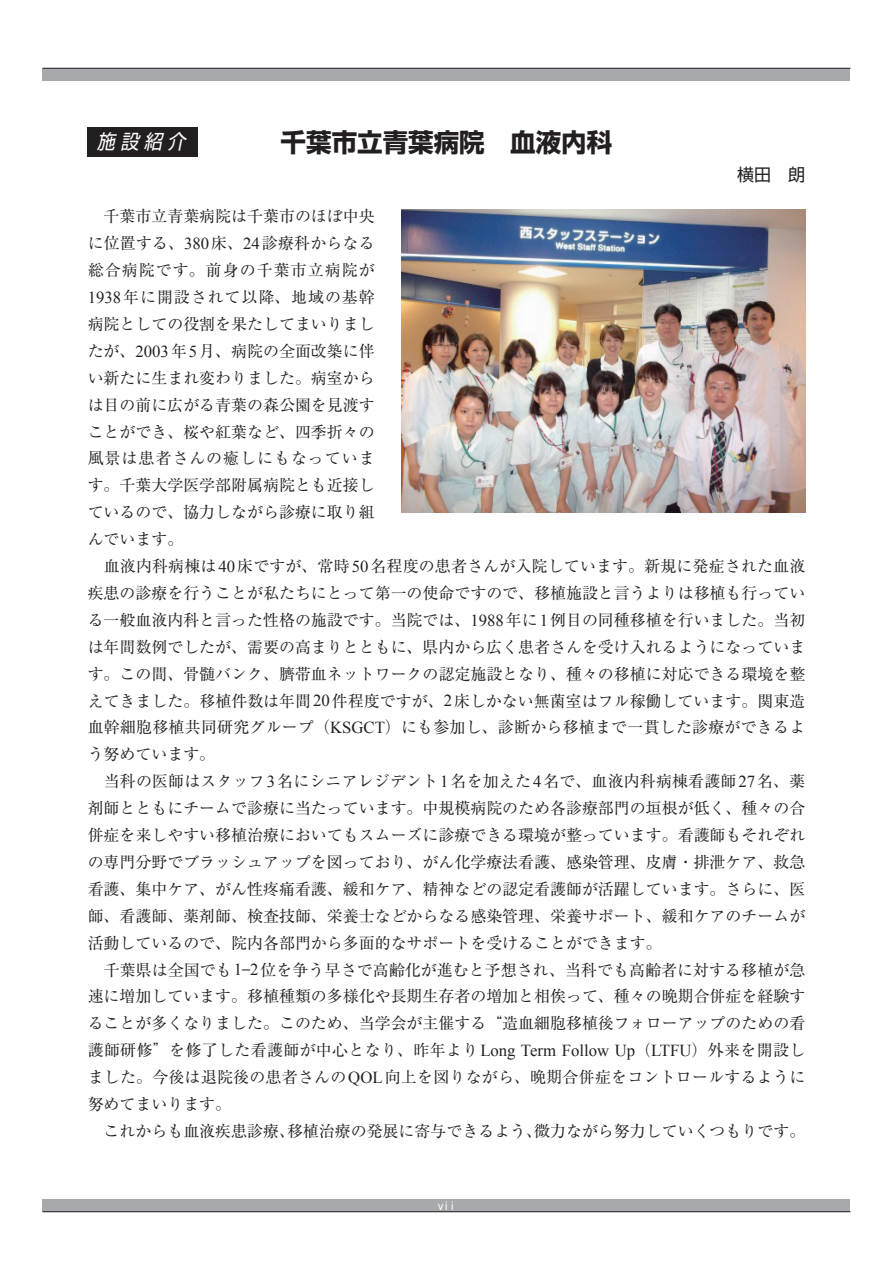
<style>
.page{position:relative;width:893px;height:1263px;background:#fff}
.page>*{position:absolute;margin:0;border:0;box-sizing:border-box;transform-origin:0 0}
.t1{font:25.5px "Shin Go Pro Bold 90 msp RKSJ H";color:#231f20}
.t2{font:italic 19.95px "Shin Go Pro Regular 90 msp RKSJ H";color:#fff;scale:.91 1}
.t3{font:16.95px "Shin Go Pro Regular 90 msp RKSJ H";color:#231f20}
.t4{font:15.9px/26.8px "Ryumin Pro Regular 90 msp RKSJ H";color:#231f20}
.t5{font:11.7px "Gothic BBB Pro Medium 90 msp RKSJ H";color:#fff}
.s1{font-family:"Times New Roman";font-size:16.8px}
</style>
<div class="page">
<div style="left:43px;top:68px;width:807px;height:13px;background:#a8a9ad"></div>
<hr style="left:43px;top:68px;width:807px;height:1px;background:#231f20">
<div style="left:43px;top:1199px;width:807px;height:13px;background:#a8a9ad"></div>
<hr style="left:43px;top:1211px;width:807px;height:1px;background:#231f20">
<div style="left:88px;top:127px;width:110px;height:30px;background:#231f20"></div>
<img style="left:401px;top:209px;width:405px;height:303px">
<p class="t2" style="left:97px;top:134px;width:99px">施設紹介</p>
<h1 class="t1" style="left:281px;top:133px;width:333px">千葉市立青葉病院　血液内科</h1>
<p class="t3" style="left:737px;top:168px;width:70px">横田　朗</p>
<p class="t4" style="left:88px;top:205px;width:719px">　千葉市立青葉病院は千葉市のほぼ中央<br>に位置する、<span class="s1">380</span>床、<span class="s1">24</span>診療科からなる<br>総合病院です。前身の千葉市立病院が<br><span class="s1">1938</span>年に開設されて以降、地域の基幹<br>病院としての役割を果たしてまいりまし<br>たが、<span class="s1">2003</span>年<span class="s1">5</span>月、病院の全面改築に伴<br>い新たに生まれ変わりました。病室から<br>は目の前に広がる青葉の森公園を見渡す<br>ことができ、桜や紅葉など、四季折々の<br>風景は患者さんの癒しにもなっていま<br>す。千葉大学医学部附属病院とも近接し<br>ているので、協力しながら診療に取り組<br>んでいます。<br>　血液内科病棟は<span class="s1">40</span>床ですが、常時<span class="s1">50</span>名程度の患者さんが入院しています。新規に発症された血液疾患の診療を行うことが私たちにとって第一の使命ですので、移植施設と言うよりは移植も行っている一般血液内科と言った性格の施設です。当院では、<span class="s1">1988</span>年に<span class="s1">1</span>例目の同種移植を行いました。当初は年間数例でしたが、需要の高まりとともに、県内から広く患者さんを受け入れるようになっています。この間、骨髄バンク、臍帯血ネットワークの認定施設となり、種々の移植に対応できる環境を整えてきました。移植件数は年間<span class="s1">20</span>件程度ですが、<span class="s1">2</span>床しかない無菌室はフル稼働しています。関東造血幹細胞移植共同研究グループ（<span class="s1">KSGCT</span>）にも参加し、診断から移植まで一貫した診療ができるよう努めています。<br>　当科の医師はスタッフ<span class="s1">3</span>名にシニアレジデント<span class="s1">1</span>名を加えた<span class="s1">4</span>名で、血液内科病棟看護師<span class="s1">27</span>名、薬剤師とともにチームで診療に当たっています。中規模病院のため各診療部門の垣根が低く、種々の合併症を来しやすい移植治療においてもスムーズに診療できる環境が整っています。看護師もそれぞれの専門分野でブラッシュアップを図っており、がん化学療法看護、感染管理、皮膚・排泄ケア、救急看護、集中ケア、がん性疼痛看護、緩和ケア、精神などの認定看護師が活躍しています。さらに、医師、看護師、薬剤師、検査技師、栄養士などからなる感染管理、栄養サポート、緩和ケアのチームが活動しているので、院内各部門から多面的なサポートを受けることができます。<br>　千葉県は全国でも<span class="s1">1</span> ― <span class="s1">2</span>位を争う早さで高齢化が進むと予想され、当科でも高齢者に対する移植が急速に増加しています。移植種類の多様化や長期生存者の増加と相俟って、種々の晩期合併症を経験することが多くなりました。このため、当学会が主催する“造血細胞移植後フォローアップのための看護師研修”を修了した看護師が中心となり、昨年より<span class="s1">Long Term Follow Up</span>（<span class="s1">LTFU</span>）外来を開設しました。今後は退院後の患者さんの<span class="s1">QOL</span>向上を図りながら、晩期合併症をコントロールするように努めてまいります。<br>　これからも血液疾患診療、移植治療の発展に寄与できるよう、微力ながら努力していくつもりです。</p>
<p class="t5" style="left:438px;top:1201px;width:19px">vii</p>
</div>
